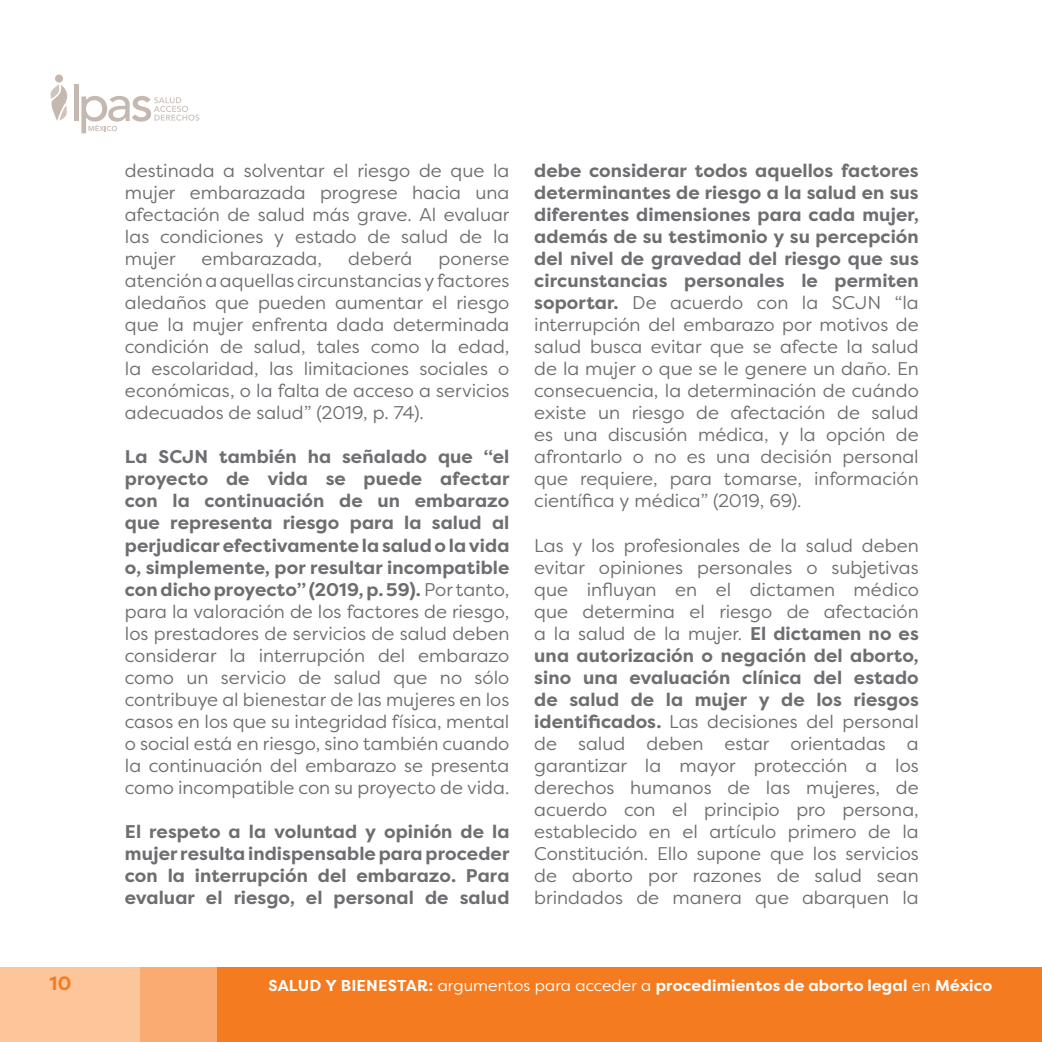
<style>
.page{position:relative;width:1042px;height:1042px;background:#fff}
.page>*{position:absolute;margin:0;border:0;box-sizing:border-box;transform-origin:0 0}
.t1{font:700 19.25px "Filson Pro";color:#f47b20}
.t2{font:18.38px/22.1px "Filson Pro";color:#6d6e71;text-align:justify}
.t3{font:700 18.38px/22.1px "Filson Pro";letter-spacing:.005em;color:#6d6e71;text-align:justify}
.t4{font:700 15.75px "Filson Pro";letter-spacing:.01em;color:#fff}
.s1{font-weight:700}
.s2{font-weight:400}
</style>
<div class="page">
<div style="left:217px;top:967px;width:825px;height:75px;background:#f47b20"></div>
<div style="left:140px;top:967px;width:77px;height:75px;background:#faab71"></div>
<div style="left:0;top:967px;width:140px;height:75px;background:#fcc69a"></div>
<svg style="left:50px;top:84px;width:18px;height:37px"></svg>
<div style="left:55px;top:74px;width:8px;height:9px;background:#c5b8b1;border-radius:50%"></div>
<hr style="left:74px;top:84px;width:4px;height:37px;background:#c5b8b1">
<svg style="left:81px;top:96px;width:118px;height:37px"></svg>
<p class="t2" style="left:125px;top:159px;width:386px">destinada a solventar el riesgo de que la mujer embarazada progrese hacia una afectación de salud más grave. Al evaluar las condiciones y estado de salud de la mujer</p>
<p class="t2" style="left:202px;top:247px;width:122px">embarazada,</p>
<p class="t2" style="left:348px;top:247px;width:66px">deberá</p>
<p class="t2" style="left:125px;top:247px;width:386px;text-indent:314px">ponerse atención a aquellas circunstancias y factores aledaños que pueden aumentar el riesgo que la mujer enfrenta dada determinada condición de salud, tales como la edad, la escolaridad, las limitaciones sociales o económicas, o la falta de acceso a servicios adecuados de salud” (2019, p. 74).</p>
<p class="t2" style="left:125px;top:445px;width:386px"><span class="s1">La SCJN también ha señalado que “el proyecto de vida se puede afectar con la continuación de un embarazo que representa riesgo para la salud al perjudicar efectivamente la salud o la vida o, simplemente, por resultar incompatible con dicho proyecto” (2019, p. 59).</span> Por tanto, para la valoración de los factores de riesgo, los prestadores de servicios de salud deben considerar la interrupción del embarazo como un servicio de salud que no sólo contribuye al bienestar de las mujeres en los casos en los que su integridad física, mental o social está en riesgo, sino también cuando la continuación del embarazo se presenta como incompatible con su proyecto de vida.</p>
<p class="t3" style="left:125px;top:821px;width:386px">El respeto a la voluntad y opinión de la mujer resulta indispensable para proceder con la interrupción del embarazo. Para evaluar el riesgo, el personal de salud</p>
<p class="t2" style="left:534px;top:159px;width:386px"><span class="s1">debe considerar todos aquellos factores determinantes de riesgo a la salud en sus diferentes dimensiones para cada mujer, además de su testimonio y su percepción del nivel de gravedad del riesgo que sus circunstancias personales le permiten soportar.</span> De acuerdo con la SCJN “la interrupción del embarazo por motivos de salud busca evitar que se afecte la salud de la mujer o que se le genere un daño. En consecuencia, la determinación de cuándo existe un riesgo de afectación de salud es una discusión médica, y la opción de afrontarlo o no es una decisión personal que requiere, para tomarse, información científica y médica” (2019, 69).</p>
<p class="t2" style="left:534px;top:533px;width:386px">Las y los profesionales de la salud deben evitar opiniones personales o subjetivas que influyan en el dictamen médico que determina el riesgo de afectación a la salud de la mujer. <span class="s1">El dictamen no es una autorización o negación del aborto, sino una evaluación clínica del estado de salud de la mujer y de los riesgos identificados.</span> Las decisiones del personal de salud deben estar orientadas a garantizar la mayor protección a los derechos humanos de las mujeres, de acuerdo con el principio pro persona, establecido en el artículo primero de la Constitución. Ello supone que los servicios de aborto por razones de salud sean brindados de manera que abarquen la</p>
<p class="t1" style="left:50px;top:971px;width:23px">10</p>
<p class="t4" style="left:268px;top:976px;width:725px">SALUD Y BIENESTAR: <span class="s2">argumentos para acceder a</span> procedimientos de aborto legal <span class="s2">en</span> México</p>
</div>
